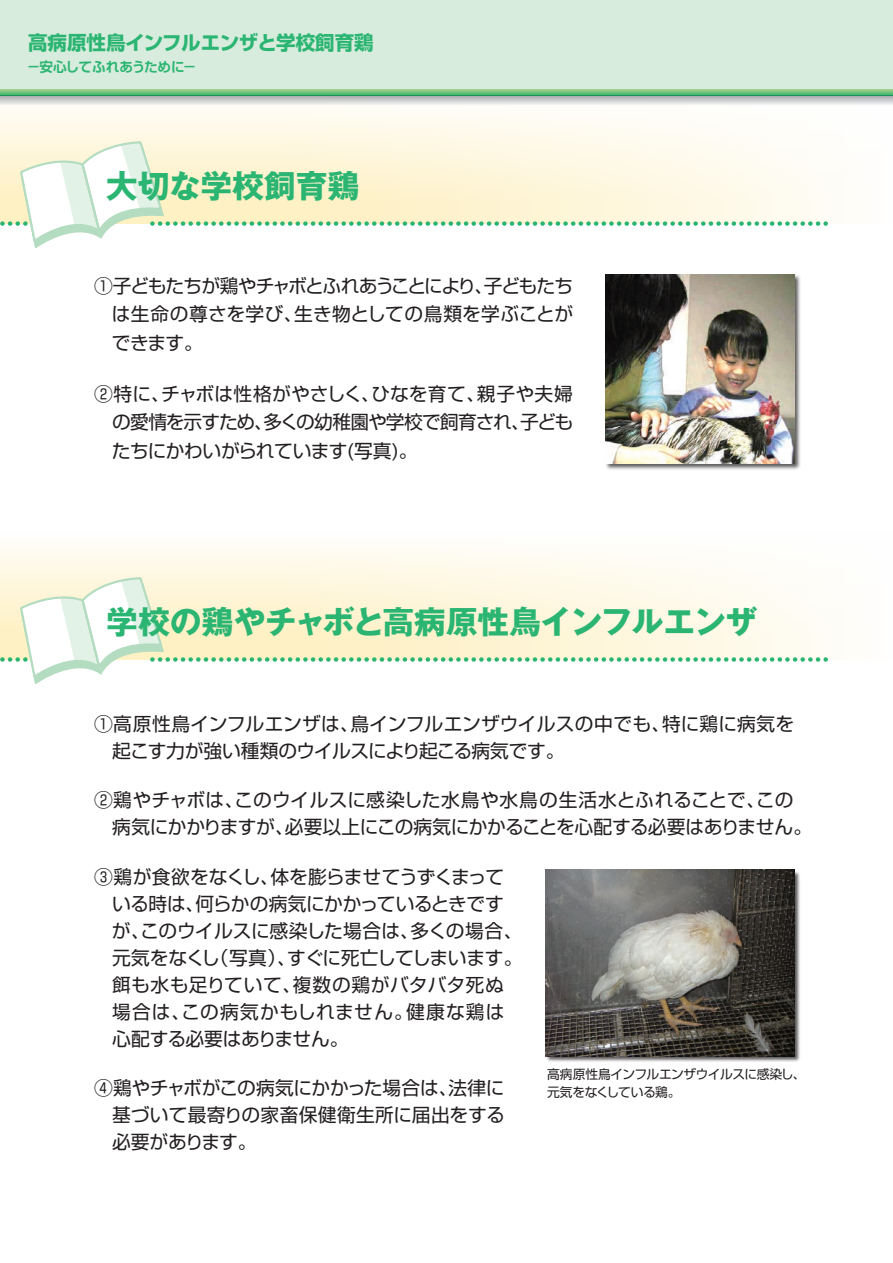
<style>
.page{position:relative;width:893px;height:1263px;background:#fff}
.page>*{position:absolute;margin:0;border:0;box-sizing:border-box;transform-origin:0 0}
.t1{font:700 31.8px "Gothic MB101 Pr 6";color:#2bb572}
.t2{font:700 19.5px "Shin Go Pr 6";color:#2bb572}
.t3{font:18.75px/27px "Shin Go Pro";letter-spacing:-.01em;color:#231f20;text-align:justify}
.t4{font:700 13.65px "Shin Go Pr 6 De";letter-spacing:-.015em;color:#2bb572}
.t5{font:12.75px/18px "Shin Go Pr 6";letter-spacing:-.035em;color:#231f20}
</style>
<div class="page">
<svg style="left:0;top:89px;width:893px;height:6px;background:#74c47d"></svg>
<div style="left:0;top:0;width:893px;height:89px;background:#d8ecdd"></div>
<img style="left:605px;top:274px;width:195px;height:196px">
<svg style="left:0;top:95px;width:893px;height:47px"></svg>
<svg style="left:0;top:546px;width:748px;height:32px"></svg>
<img style="left:545px;top:869px;width:255px;height:193px">
<svg style="left:0;top:142px;width:828px;height:106px"></svg>
<svg style="left:0;top:578px;width:828px;height:106px"></svg>
<img style="left:605px;top:275px;width:189px;height:188px">
<img style="left:546px;top:869px;width:248px;height:187px">
<p class="t2" style="left:28px;top:27px;width:347px">高病原性鳥インフルエンザと学校飼育鶏</p>
<p class="t4" style="left:27px;top:56px;width:171px">－安心してふれあうために－</p>
<h1 class="t1" style="left:106px;top:160px;width:255px">大切な学校飼育鶏</h1>
<p class="t3" style="left:112px;top:269px;width:463px;line-height:28.5px;text-indent:-18px">①子どもたちが鶏やチャボとふれあうことにより、子どもたちは生命の尊さを学び、生き物としての鳥類を学ぶことができます。</p>
<p class="t3" style="left:112px;top:377px;width:463px;line-height:28.5px;text-indent:-18px">②特に、チャボは性格がやさしく、ひなを育て、親子や夫婦の愛情を示すため、多くの幼稚園や学校で飼育され、子どもたちにかわいがられています(写真)。</p>
<h1 class="t1" style="left:106px;top:595px;width:652px">学校の鶏やチャボと高病原性鳥インフルエンザ</h1>
<p class="t3" style="left:112px;top:708px;width:684px;text-indent:-18px">①高原性鳥インフルエンザは、鳥インフルエンザウイルスの中でも、特に鶏に病気を起こす力が強い種類のウイルスにより起こる病気です。</p>
<p class="t3" style="left:112px;top:784px;width:702px;text-indent:-18px">②鶏やチャボは、このウイルスに感染した水鳥や水鳥の生活水とふれることで、この病気にかかりますが、必要以上にこの病気にかかることを心配する必要はありません。</p>
<p class="t3" style="left:112px;top:861px;width:412px;text-align:left;text-indent:-18px">③鶏が食欲をなくし、体を膨らませてうずくまっている時は、何らかの病気にかかっているときですが、このウイルスに感染した場合は、多くの場合、元気をなくし（写真）、すぐに死亡してしまいます。餌も水も足りていて、複数の鶏がバタバタ死ぬ場合は、この病気かもしれません。健康な鶏は心配する必要はありません。</p>
<p class="t3" style="left:112px;top:1072px;width:394px;text-indent:-18px">④鶏やチャボがこの病気にかかった場合は、法律に基づいて最寄りの家畜保健衛生所に届出をする必要があります。</p>
<p class="t5" style="left:547px;top:1064px;width:260px">高病原性鳥インフルエンザウイルスに感染し、元気をなくしている鶏。</p>
</div>
